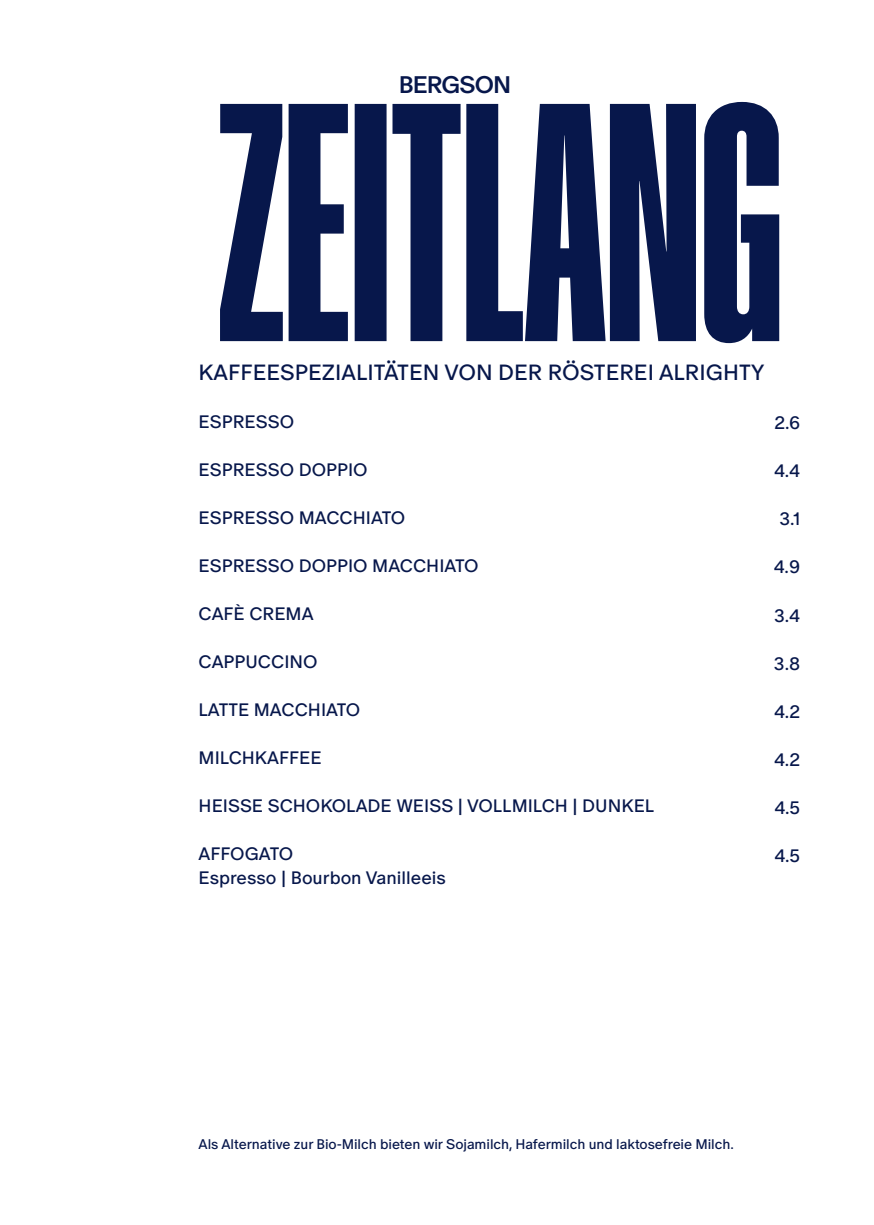
<style>
.page{position:relative;width:874px;height:1225px;background:#fff}
.page>*{position:absolute;margin:0;border:0;box-sizing:border-box;transform-origin:0 0}
.t1{font:500 24px "Bergson Oracle";letter-spacing:-.04em;color:#07174b}
.t2{font:22px "Bergson Oracle";color:#07174b}
.t3{font:18px/24px "Bergson Oracle";color:#07174b}
.t4{font:14px "Bergson Oracle";letter-spacing:-.005em;color:#07174b}
</style>
<div class="page">
<svg style="left:220px;top:102px;width:558px;height:241px;fill:#07174b"></svg>
<p class="t1" style="left:398px;top:67px;width:114px">BERGSON</p>
<p class="t2" style="left:198px;top:357px;width:567px">KAFFEESPEZIALITÄTEN VON DER RÖSTEREI ALRIGHTY</p>
<p class="t3" style="left:198px;top:409px;width:97px">ESPRESSO</p>
<p class="t3" style="left:198px;top:457px;width:170px">ESPRESSO DOPPIO</p>
<p class="t3" style="left:198px;top:505px;width:208px">ESPRESSO MACCHIATO</p>
<p class="t3" style="left:198px;top:553px;width:281px">ESPRESSO DOPPIO MACCHIATO</p>
<p class="t3" style="left:198px;top:601px;width:116px">CAFÈ CREMA</p>
<p class="t3" style="left:198px;top:649px;width:120px">CAPPUCCINO</p>
<p class="t3" style="left:198px;top:697px;width:163px">LATTE MACCHIATO</p>
<p class="t3" style="left:198px;top:745px;width:124px">MILCHKAFFEE</p>
<p class="t3" style="left:198px;top:793px;width:457px">HEISSE SCHOKOLADE WEISS | VOLLMILCH | DUNKEL</p>
<p class="t3" style="left:198px;top:841px;width:248px">AFFOGATO<br>Espresso | Bourbon Vanilleeis</p>
<p class="t3" style="left:774px;top:410px;width:27px">2.6</p>
<p class="t3" style="left:773px;top:458px;width:28px">4.4</p>
<p class="t3" style="left:779px;top:506px;width:22px">3.1</p>
<p class="t3" style="left:773px;top:554px;width:28px">4.9</p>
<p class="t3" style="left:773px;top:602px;width:27px">3.4</p>
<p class="t3" style="left:773px;top:650px;width:28px">3.8</p>
<p class="t3" style="left:773px;top:698px;width:28px">4.2</p>
<p class="t3" style="left:773px;top:746px;width:28px">4.2</p>
<p class="t3" style="left:774px;top:794px;width:27px">4.5</p>
<p class="t3" style="left:774px;top:842px;width:27px">4.5</p>
<p class="t4" style="left:198px;top:1133px;width:536px">Als Alternative zur Bio-Milch bieten wir Sojamilch, Hafermilch und laktosefreie Milch.</p>
</div>
